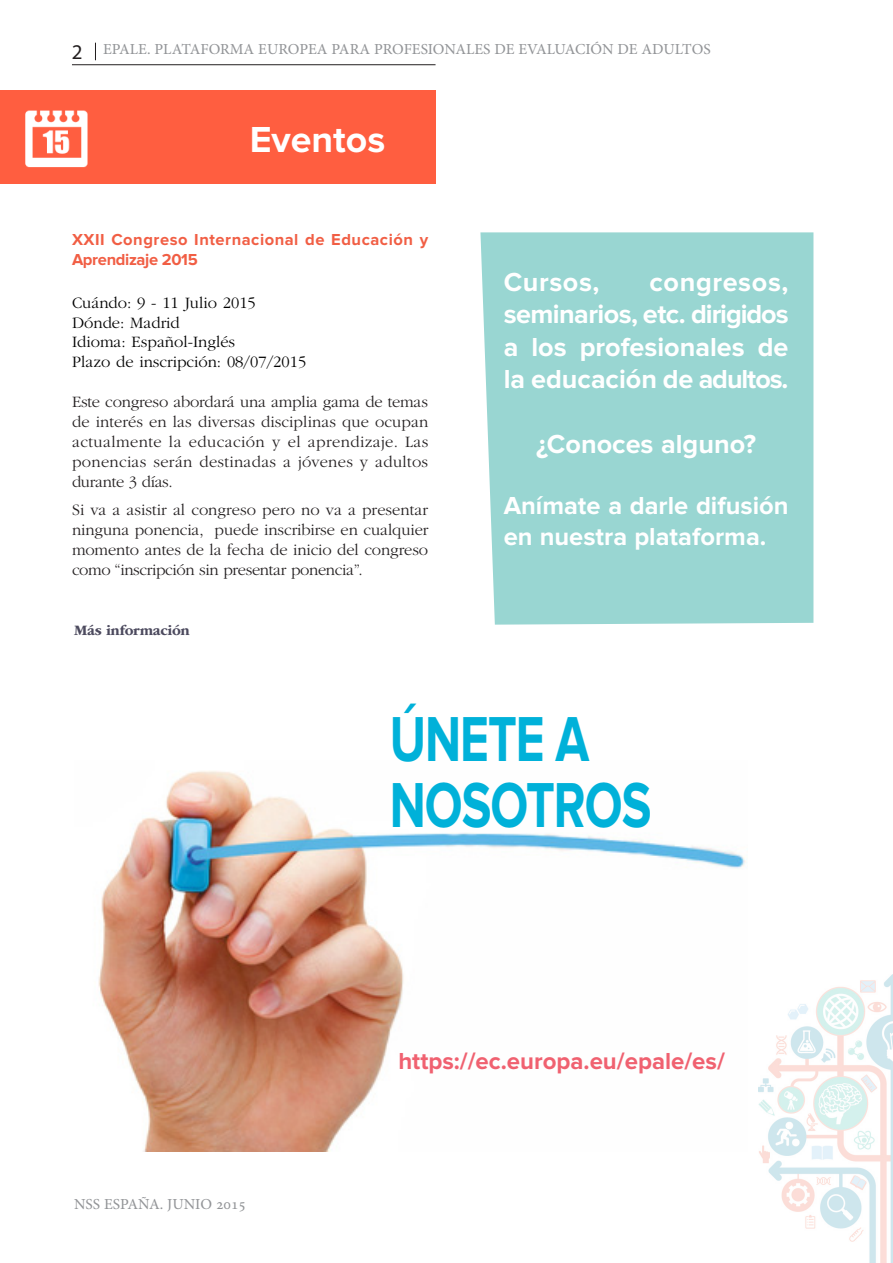
<style>
.page{position:relative;width:893px;height:1263px;background:#fff}
.page>*{position:absolute;margin:0;border:0;box-sizing:border-box;transform-origin:0 0}
.EPALE___Texto_normal{font:700 65.85px/66px "Proxima Nova";letter-spacing:-.02em;color:#00b1d9;scale:.75 1}
.Titulo{font:700 37.5px "Proxima Nova";color:#fff}
.Titulo-2{font:700 27px/32.4px "Proxima Nova";color:#fff;text-align:justify}
.Titulo-3{font:700 25.5px/30.6px "Proxima Nova";color:#fff}
.Titulo-4{font:700 24px "Proxima Nova";color:#f06170}
.SM___Folios{font:21px "Myriad Pro";color:#231f20}
.EPALE___Texto_normal-2{font:300 16.5px/19.8px "ITC Garamond Std";letter-spacing:-.005em;color:#231f20;text-align:justify}
.EPALE__Donde-cuando{font:300 16.5px "ITC Garamond Std";color:#000}
.EPALE___Encabezado_E{font:700 16.5px/19.8px "Proxima Nova";letter-spacing:.03em;color:#f15e44}
.SM___Rubrica_del_tit{font:15px "Adobe Hebrew";color:#939598}
.EPALE___hipervinculo{font:700 15px "ITC Garamond Std";letter-spacing:-.02em;color:#4c4a5e}
</style>
<div class="page">
<svg style="left:95px;top:43px;width:1px;height:17px"></svg>
<hr style="left:72px;top:64px;width:364px;height:1px;background:#231f20">
<img style="left:758px;top:975px;width:135px;height:288px">
<div style="left:0;top:90px;width:436px;height:94px;background:#ff5e40"></div>
<img style="left:25px;top:110px;width:63px;height:58px">
<img style="left:98px;top:771px;width:648px;height:381px">
<div style="left:480px;top:232px;width:333px;height:393px;background:#99d6d2"></div>
<p class="SM___Folios" style="left:72px;top:39px;width:12px">2</p>
<p class="SM___Rubrica_del_tit" style="left:103px;top:40px;width:609px">EPALE. PLATAFORMA EUROPEA PARA PROFESIONALES DE EVALUACIÓN DE ADULTOS</p>
<p class="Titulo" style="left:250px;top:122px;width:137px">Eventos</p>
<p class="EPALE___Encabezado_E" style="left:72px;top:231px;width:358px">XXII Congreso Internacional de Educación y<br>Aprendizaje 2015</p>
<p class="EPALE__Donde-cuando" style="left:72px;top:294px;width:185px">Cuándo: 9 - 11 Julio 2015</p>
<p class="EPALE__Donde-cuando" style="left:72px;top:313px;width:109px">Dónde: Madrid</p>
<p class="EPALE__Donde-cuando" style="left:72px;top:333px;width:165px">Idioma: Español-Inglés</p>
<p class="EPALE__Donde-cuando" style="left:72px;top:353px;width:236px">Plazo de inscripción: 08/07/2015</p>
<p class="EPALE___Texto_normal-2" style="left:72px;top:392px;width:358px">Este congreso abordará una amplia gama de temas de interés en las diversas disciplinas que ocupan actualmente la educación y el aprendizaje. Las ponencias serán destinadas a jóvenes y adultos durante 3 días.</p>
<p class="EPALE___Texto_normal-2" style="left:72px;top:500px;width:358px">Si va a asistir al congreso pero no va a presentar ninguna ponencia, puede inscribirse en cualquier momento antes de la fecha de inicio del congreso como “inscripción sin presentar ponencia”.</p>
<p class="EPALE___hipervinculo" style="left:74px;top:622px;width:117px">Más información</p>
<p class="Titulo-2" style="left:504px;top:267px;width:97px">Cursos,</p>
<p class="Titulo-2" style="left:504px;top:267px;width:286px;text-indent:146px">congresos, seminarios, etc. dirigidos a los profesionales de la educación de adultos.</p>
<p class="Titulo-2" style="left:536px;top:429px;width:221px">¿Conoces alguno?</p>
<p class="Titulo-3" style="left:504px;top:492px;width:286px">Anímate a darle difusión en nuestra plataforma.</p>
<p class="EPALE___Texto_normal" style="left:390px;top:709px;width:350px">ÚNETE A<br>NOSOTROS</p>
<p class="SM___Rubrica_del_tit" style="left:74px;top:1195px;width:174px">NSS ESPAÑA. JUNIO 2015</p>
<p class="Titulo-4" style="left:398px;top:1050px;width:328px">https://ec.europa.eu/epale/es/</p>
</div>
